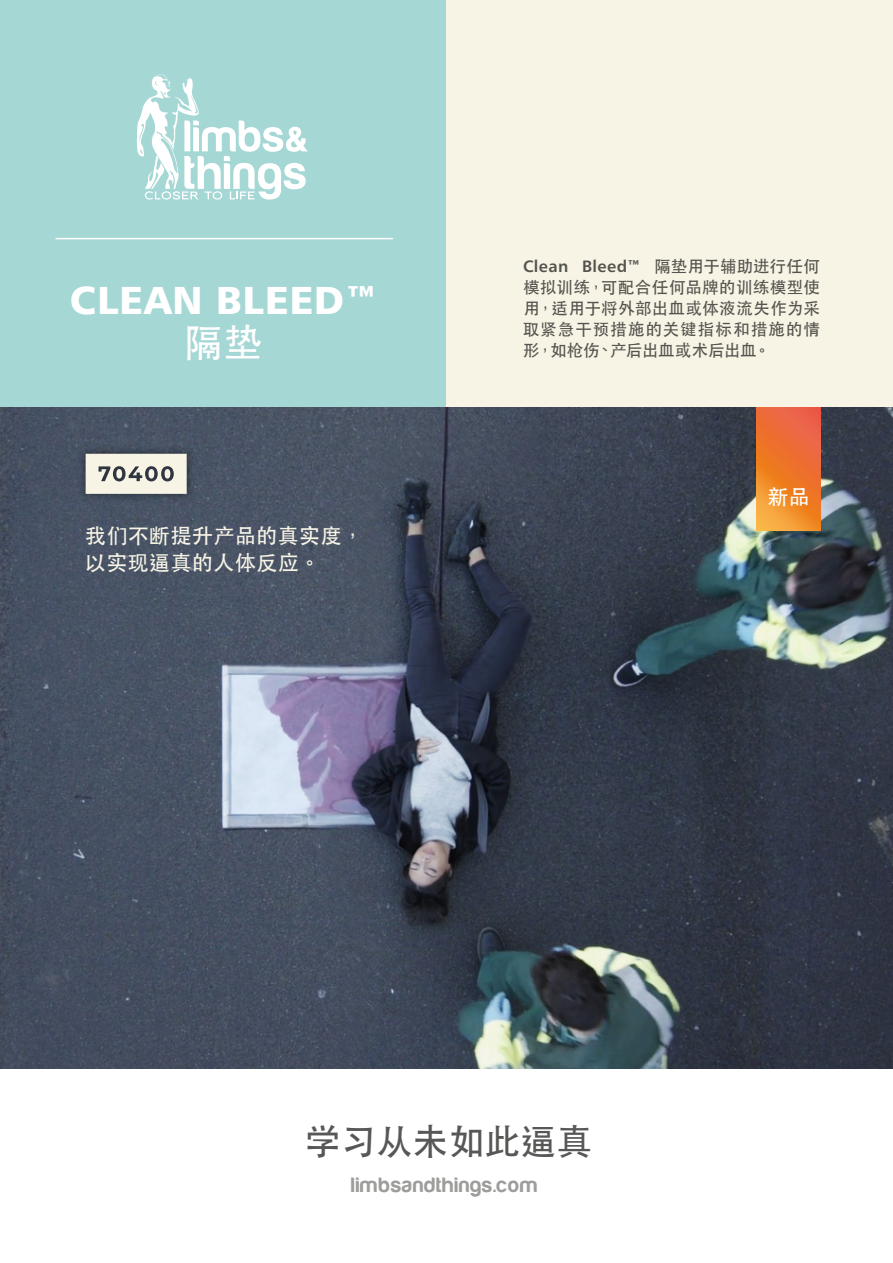
<style>
.page{position:relative;width:893px;height:1263px;background:#fff}
.page>*{position:absolute;margin:0;border:0;box-sizing:border-box;transform-origin:0 0}
.t1{font:39px "Humanist 777 BT Black B";letter-spacing:.02em;color:#fff}
.t2{font:500 39px "ST Heiti TC";color:#fff}
.t3{font:500 36px "ST Heiti TC";color:#575756}
.t4{font:21.6px "Harabara";letter-spacing:.05em;color:#9d9d9c}
.t5{font:500 21px/27px "ST Heiti TC";letter-spacing:.02em;color:#f7f4e6}
.t6{font:500 21px "ST Heiti TC";color:#fff}
.t7{font:500 16.5px/21px "ST Heiti TC";letter-spacing:.035em;color:#575756;text-align:justify}
.t8{font:16.5px "Humanist 777 BT Bold B";letter-spacing:.025em;color:#575756}
.s1{font-family:"ST Heiti TC";font-weight:500}
</style>
<div class="page">
<img style="left:0;top:407px;width:893px;height:662px">
<svg style="left:757px;top:407px;width:63px;height:123px;background:#ef7b32"></svg>
<div style="left:76px;top:444px;width:121px;height:59px;background:#000;opacity:.4"></div>
<svg style="left:86px;top:454px;width:101px;height:40px;background:#dcdbd0"></svg>
<div style="left:0;top:0;width:446px;height:407px;background:#a5d7d5"></div>
<div style="left:446px;top:0;width:447px;height:407px;background:#f7f4e6"></div>
<svg style="left:137px;top:74px;width:171px;height:126px"></svg>
<hr style="left:56px;top:238px;width:336px;height:1px;background:#fff">
<h1 class="t1" style="left:70px;top:275px;width:309px">CLEAN BLEED™</h1>
<h1 class="t2" style="left:184px;top:320px;width:80px">隔垫</h1>
<p class="t5" style="left:85px;top:521px;width:280px">我们不断提升产品的真实度，以实现逼真的人体反应。</p>
<p class="t8" style="left:523px;top:255px;width:299px">Clean Bleed™ <span class="s1">隔垫用于辅助进行任何</span></p>
<p class="t7" style="left:523px;top:276px;width:299px">模拟训练，可配合任何品牌的训练模型使用，适用于将外部出血或体液流失作为采取紧急干预措施的关键指标和措施的情形，如枪伤、产后出血或术后出血。</p>
<p class="t6" style="left:767px;top:484px;width:44px">新品</p>
<h2 class="t3" style="left:305px;top:1121px;width:289px">学习从未如此逼真</h2>
<h3 class="t4" style="left:351px;top:1173px;width:188px">limbsandthings.com</h3>
</div>
